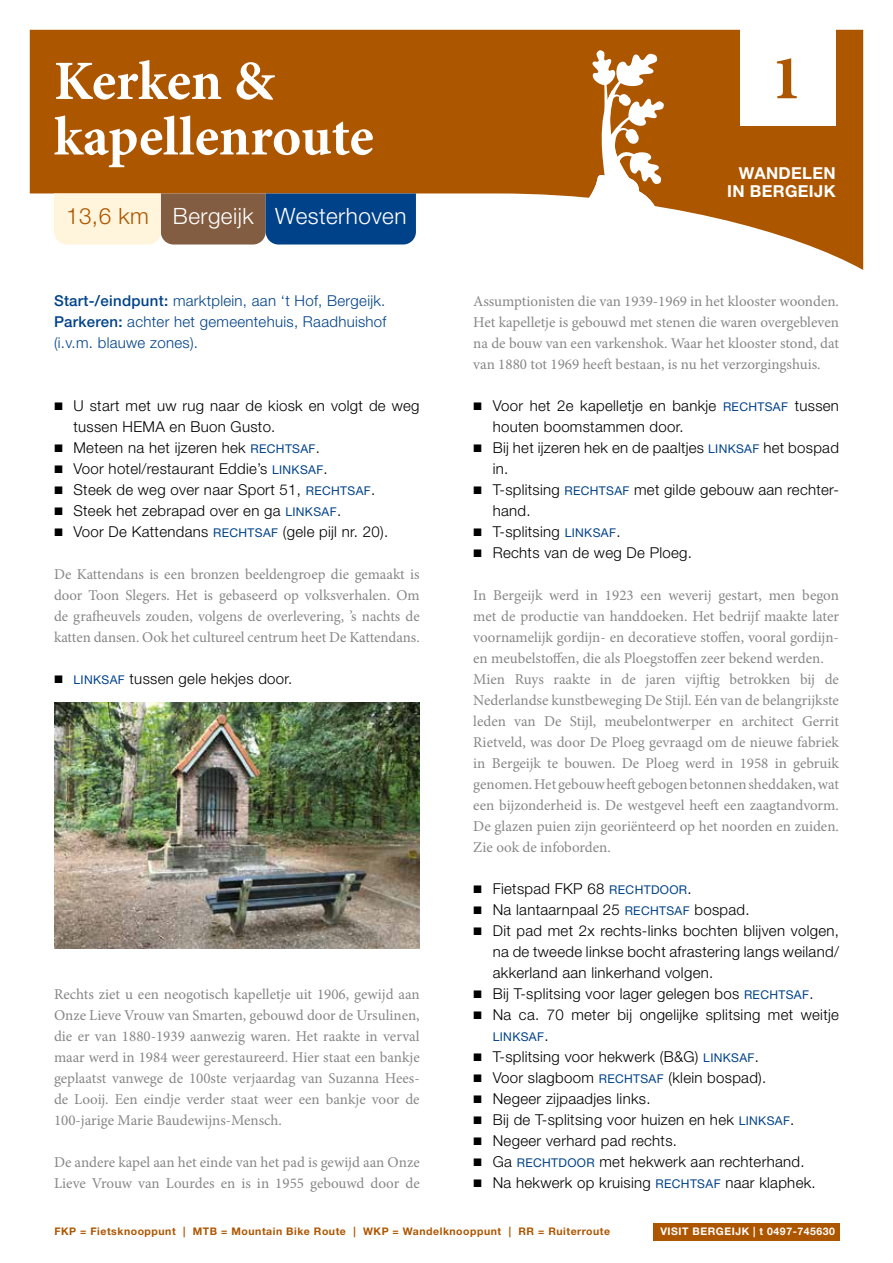
<style>
.page{position:relative;width:893px;height:1263px;background:#fff}
.page>*{position:absolute;margin:0;border:0;box-sizing:border-box;transform-origin:0 0}
.t1{font:700 63px "Minion Pro";color:#ad5600}
.t2{font:700 55.5px/55.5px "Minion Pro";letter-spacing:-.005em;color:#fff}
.t3{font:300 22.5px "Helvetica Neue LT Std";letter-spacing:.02em;color:#fff}
.t4{font:700 16.5px/18px "Helvetica Neue LT Std";letter-spacing:.02em;color:#fff;text-align:right}
.t5{font:15px/21px "Minion Pro";color:#878787;text-align:justify}
.t6{font:300 15px/21px "Helvetica Neue LT Std";letter-spacing:.02em;color:#000}
.t7{font:300 15px/21px "Helvetica Neue LT Std";letter-spacing:.02em;color:#004289;text-align:justify}
.t8{font:12.15px "Helvetica Neue LT Std";letter-spacing:.03em;color:#004289}
.t9{font:700 10.5px "Helvetica Neue LT Std";letter-spacing:.05em;color:#ad5600}
.t10{font:700 10.5px "Helvetica Neue LT Std";letter-spacing:.05em;color:#fff}
.s1{color:#ad5600}
.s2{font-weight:500}
.s3{font-family:"Work Sans";font-weight:400}
.s4{font-weight:400;font-size:12.15px;color:#004289}
.s5{font-weight:300;font-size:15px;color:#000}
</style>
<div class="page">
<div style="left:653px;top:1224px;width:187px;height:17px;background:#ad5600"></div>
<svg style="left:30px;top:30px;width:833px;height:240px;fill:#ad5600"></svg>
<svg style="left:584px;top:50px;width:80px;height:158px"></svg>
<div style="left:740px;top:0;width:96px;height:125px;background:#fff"></div>
<svg style="left:54px;top:193px;width:362px;height:51px"></svg>
<img style="left:54px;top:702px;width:366px;height:246px">
<h2 class="t2" style="left:54px;top:53px;width:321px">Kerken &amp; kapellenroute</h2>
<h1 class="t1" style="left:771px;top:34px;width:33px">1</h1>
<p class="t4" style="left:727px;top:164px;width:110px">WANDELEN<br>IN BERGEIJK</p>
<h3 class="t3" style="left:66px;top:202px;width:342px"><span class="s1">13,6 km</span> Bergeijk Westerhoven</h3>
<p class="t7" style="left:54px;top:290px;width:334px"><span class="s2">Start-/eindpunt:</span> marktplein, aan ‘t Hof, Bergeijk.<br><span class="s2">Parkeren:</span> achter het gemeentehuis, Raadhuishof (i.v.m. blauwe zones).</p>
<p class="t6" style="left:74px;top:395px;width:348px;text-indent:-20px"><span class="s3">▪</span> U start met uw rug naar de kiosk en volgt de weg tussen HEMA en Buon Gusto.</p>
<p class="t6" style="left:54px;top:437px;width:268px"><span class="s3">▪</span> Meteen na het ijzeren hek <span class="s4">RECHTSAF</span>.</p>
<p class="t6" style="left:54px;top:458px;width:275px"><span class="s3">▪</span> Voor hotel/restaurant Eddie’s <span class="s4">LINKSAF</span>.</p>
<p class="t6" style="left:54px;top:479px;width:323px"><span class="s3">▪</span> Steek de weg over naar Sport 51, <span class="s4">RECHTSAF</span>.</p>
<p class="t6" style="left:54px;top:500px;width:289px"><span class="s3">▪</span> Steek het zebrapad over en ga <span class="s4">LINKSAF</span>.</p>
<p class="t6" style="left:54px;top:521px;width:336px"><span class="s3">▪</span> Voor De Kattendans <span class="s4">RECHTSAF</span> (gele pijl nr. 20).</p>
<p class="t5" style="left:54px;top:564px;width:367px">De Kattendans is een bronzen beeldengroep die gemaakt is door Toon Slegers. Het is gebaseerd op volksverhalen. Om de grafheuvels zouden, volgens de overlevering, ’s nachts de katten dansen. Ook het cultureel centrum heet De Kattendans.</p>
<p class="t6" style="left:54px;top:668px;width:240px"><span class="s3">▪</span> <span class="s4">LINKSAF</span> tussen gele hekjes door.</p>
<p class="t5" style="left:54px;top:984px;width:367px">Rechts ziet u een neogotisch kapelletje uit 1906, gewijd aan Onze Lieve Vrouw van Smarten, gebouwd door de Ursulinen, die er van 1880-1939 aanwezig waren. Het raakte in verval maar werd in 1984 weer gerestaureerd. Hier staat een bankje geplaatst vanwege de 100ste verjaardag van Suzanna Hees&shy;de Looij. Een eindje verder staat weer een bankje voor de 100-jarige Marie Baudewijns-Mensch.</p>
<p class="t5" style="left:54px;top:1152px;width:367px">De andere kapel aan het einde van het pad is gewijd aan Onze<br>Lieve Vrouw van Lourdes en is in 1955 gebouwd door de</p>
<p class="t5" style="left:473px;top:291px;width:367px">Assumptionisten die van 1939-1969 in het klooster woonden.<br>Het kapelletje is gebouwd met stenen die waren overgebleven na de bouw van een varkenshok. Waar het klooster stond, dat van 1880 tot 1969 heeft bestaan, is nu het verzorgingshuis.</p>
<p class="t6" style="left:493px;top:395px;width:348px;text-indent:-19px"><span class="s3">▪</span> Voor het 2e kapelletje en bankje <span class="s4">RECHTSAF</span> tussen houten boomstammen door.</p>
<p class="t6" style="left:493px;top:437px;width:348px;text-indent:-19px"><span class="s3">▪</span> Bij het ijzeren hek en de paaltjes <span class="s4">LINKSAF</span> het bospad in.</p>
<p class="t6" style="left:493px;top:479px;width:346px;text-indent:-19px"><span class="s3">▪</span> T-splitsing <span class="s4">RECHTSAF</span> met gilde gebouw aan rechter&shy;hand.</p>
<p class="t6" style="left:473px;top:521px;width:149px"><span class="s3">▪</span> T-splitsing <span class="s4">LINKSAF</span>.</p>
<p class="t6" style="left:473px;top:542px;width:220px"><span class="s3">▪</span> Rechts van de weg De Ploeg.</p>
<p class="t5" style="left:473px;top:585px;width:367px;text-align:left">In Bergeijk werd in 1923 een weverij gestart, men begon met de productie van handdoeken. Het bedrijf maakte later voornamelijk gordijn- en decoratieve stoffen, vooral gordijn&shy;en meubelstoffen, die als Ploegstoffen zeer bekend werden.<br>Mien Ruys raakte in de jaren vijftig betrokken bij de Nederlandse kunstbeweging De Stijl. Eén van de belangrijkste leden van De Stijl, meubelontwerper en architect Gerrit Rietveld, was door De Ploeg gevraagd om de nieuwe fabriek in Bergeijk te bouwen. De Ploeg werd in 1958 in gebruik genomen. Het gebouw heeft gebogen betonnen sheddaken, wat een bijzonderheid is. De westgevel heeft een zaagtandvorm.<br>De glazen puien zijn georiënteerd op het noorden en zuiden.<br>Zie ook de infoborden.</p>
<p class="t6" style="left:473px;top:878px;width:220px"><span class="s3">▪</span> Fietspad FKP 68 <span class="s4">RECHTDOOR</span>.</p>
<p class="t6" style="left:473px;top:899px;width:278px"><span class="s3">▪</span> Na lantaarnpaal 25 <span class="s4">RECHTSAF</span> bospad.</p>
<p class="t6" style="left:493px;top:920px;width:348px;text-align:justify;text-indent:-20px"><span class="s3">▪</span> Dit pad met 2x rechts-links bochten blijven volgen, na de tweede linkse bocht afrastering langs weiland/ akkerland aan linkerhand volgen.</p>
<p class="t6" style="left:473px;top:983px;width:342px"><span class="s3">▪</span> Bij T-splitsing voor lager gelegen bos <span class="s4">RECHTSAF</span>.</p>
<p class="t6" style="left:473px;top:1004px;width:367px"><span class="s3">▪</span> Na ca. 70 meter bij ongelijke splitsing met weitje</p>
<p class="t8" style="left:493px;top:1029px;width:57px">LINKSAF<span class="s5">.</span></p>
<p class="t6" style="left:473px;top:1046px;width:287px"><span class="s3">▪</span> T-splitsing voor hekwerk (B&amp;G) <span class="s4">LINKSAF</span>.</p>
<p class="t6" style="left:473px;top:1067px;width:295px"><span class="s3">▪</span> Voor slagboom <span class="s4">RECHTSAF</span> (klein bospad).</p>
<p class="t6" style="left:473px;top:1088px;width:179px"><span class="s3">▪</span> Negeer zijpaadjes links.</p>
<p class="t6" style="left:473px;top:1109px;width:323px"><span class="s3">▪</span> Bij de T-splitsing voor huizen en hek <span class="s4">LINKSAF</span>.</p>
<p class="t6" style="left:473px;top:1130px;width:205px"><span class="s3">▪</span> Negeer verhard pad rechts.</p>
<p class="t6" style="left:473px;top:1151px;width:333px"><span class="s3">▪</span> Ga <span class="s4">RECHTDOOR</span> met hekwerk aan rechterhand.</p>
<p class="t6" style="left:473px;top:1172px;width:344px"><span class="s3">▪</span> Na hekwerk op kruising <span class="s4">RECHTSAF</span> naar klaphek.</p>
<p class="t9" style="left:54px;top:1225px;width:557px">FKP = Fietsknooppunt | MTB = Mountain Bike Route | WKP = Wandelknooppunt | RR = Ruiterroute</p>
<p class="t10" style="left:660px;top:1225px;width:176px">VISIT BERGEIJK | t 0497-745630</p>
</div>
